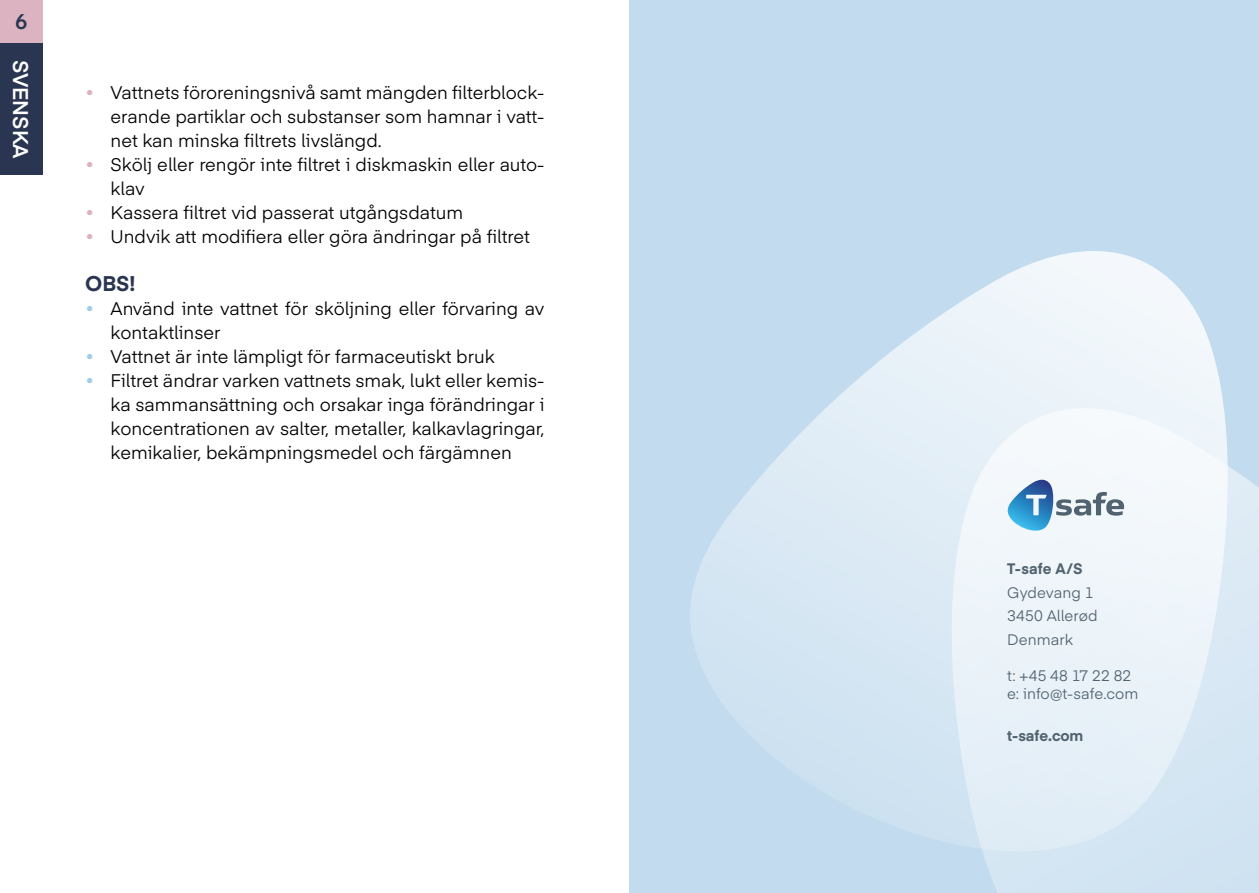
<style>
.page{position:relative;width:1259px;height:893px;background:#fff}
.page>*{position:absolute;margin:0;border:0;box-sizing:border-box;transform-origin:0 0}
.t1{font:600 21px "Eina 04";color:#fff}
.Mellem{font:700 21px "Eina 04";color:#2a3651}
.t2{font:600 21px "Eina 04";color:#2a3651}
.Brødtekst{font:18px/24px "Eina 04";color:#000;text-align:justify}
.Render_Annotations{font:15px/18px "Eina 04";letter-spacing:.005em;color:#516370}
.Render_Annotations-2{font:700 15px "Eina 04";color:#516370}
.s1{color:#dcb4c1}
.s2{color:#a4cbe6}
</style>
<div class="page">
<div style="left:0;top:0;width:43px;height:174px;background:#2a3651"></div>
<div style="left:0;top:0;width:43px;height:43px;background:#dcb4c1"></div>
<div style="left:629px;top:0;width:630px;height:893px;background:#c2dbee"></div>
<svg style="left:982px;top:451px;width:277px;height:442px"></svg>
<svg style="left:690px;top:251px;width:537px;height:600px"></svg>
<svg style="left:1007px;top:480px;width:117px;height:58px;background:#b4cdde"></svg>
<p class="t2" style="left:15px;top:6px;width:14px">6</p>
<p class="t1" style="left:36px;top:60px;width:101px;rotate:90deg">SVENSKA</p>
<p class="Brødtekst" style="left:111px;top:79px;width:435px;text-indent:-26px"><span class="s1">•</span> Vattnets föroreningsnivå samt mängden filterblock&shy;erande partiklar och substanser som hamnar i vatt&shy;net kan minska filtrets livslängd.</p>
<p class="Brødtekst" style="left:111px;top:151px;width:435px;text-indent:-26px"><span class="s1">•</span> Skölj eller rengör inte filtret i diskmaskin eller auto&shy;klav</p>
<p class="Brødtekst" style="left:85px;top:199px;width:380px"><span class="s1">•</span> Kassera filtret vid passerat utgångsdatum</p>
<p class="Brødtekst" style="left:85px;top:223px;width:446px"><span class="s1">•</span> Undvik att modifiera eller göra ändringar på filtret</p>
<p class="Mellem" style="left:85px;top:268px;width:52px">OBS!</p>
<p class="Brødtekst" style="left:111px;top:295px;width:435px;text-indent:-26px"><span class="s2">•</span> Använd inte vattnet för sköljning eller förvaring av kontaktlinser</p>
<p class="Brødtekst" style="left:85px;top:343px;width:411px"><span class="s2">•</span> Vattnet är inte lämpligt för farmaceutiskt bruk</p>
<p class="Brødtekst" style="left:111px;top:367px;width:435px;text-indent:-26px"><span class="s2">•</span> Filtret ändrar varken vattnets smak, lukt eller kemis&shy;ka sammansättning och orsakar inga förändringar i koncentrationen av salter, metaller, kalkavlagringar, kemikalier, bekämpningsmedel och färgämnen</p>
<p class="Render_Annotations-2" style="left:1007px;top:557px;width:77px">T-safe A/S</p>
<p class="Render_Annotations" style="left:1007px;top:582px;width:88px">Gydevang 1</p>
<p class="Render_Annotations" style="left:1007px;top:606px;width:92px">3450 Allerød</p>
<p class="Render_Annotations" style="left:1007px;top:630px;width:67px">Denmark</p>
<p class="Render_Annotations" style="left:1007px;top:666px;width:133px">t: +45 48 17 22 82 e: info@t-safe.com</p>
<p class="Render_Annotations-2" style="left:1007px;top:725px;width:78px">t-safe.com</p>
</div>
